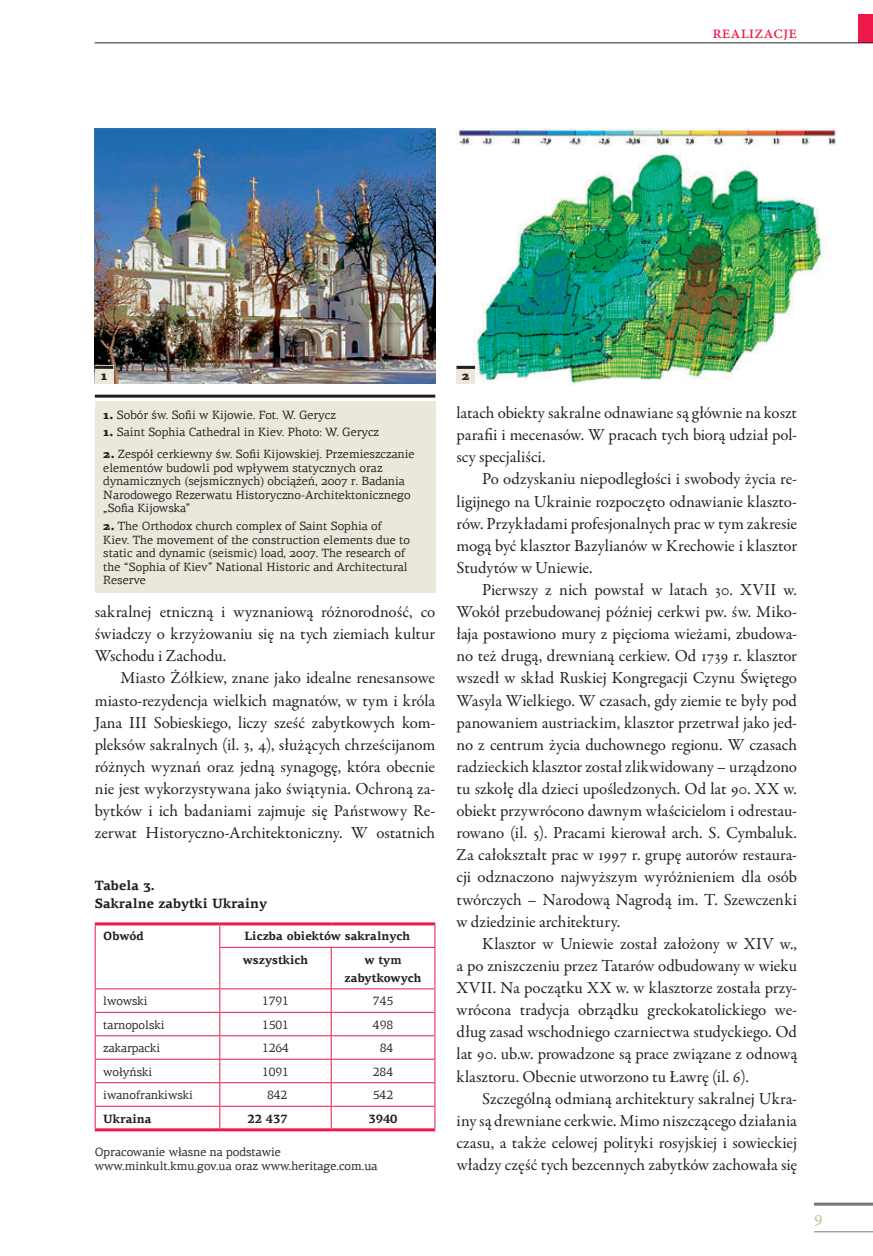
<style>
.page{position:relative;width:873px;height:1256px;background:#fff}
.page>*{position:absolute;margin:0;border:0;box-sizing:border-box;transform-origin:0 0}
.t1{font:18px "Minion Pro";color:#ed1748}
.t2{font:18px "Minion Pro";color:#c8bd9e}
.t3{font:16.8px/22px "Garamond Premr Pro";color:#231f20;text-align:justify}
.t4{font:700 13.5px/18px "PF Agora Serif Pro";color:#231f20}
.t5{font:900 12.75px "PF Agora Serif Pro";color:#231f20}
.t6{font:12px/13.5px "PF Agora Serif Pro";color:#231f20}
.t7{font:700 12px/23.4px "PF Agora Serif Pro";color:#231f20}
.s1{font-weight:900}
</style>
<div class="page">
<div style="left:857px;top:14px;width:15px;height:29px;background:#ed1748"></div>
<hr style="left:813px;top:1202px;width:59px;height:3px;background:#757679">
<hr style="left:813px;top:1231px;width:59px;height:1px;background:#757679">
<hr style="left:95px;top:43px;width:777px;height:1px;background:#231f20">
<div style="left:95px;top:401px;width:340px;height:191px;background:#ebe7db"></div>
<hr style="left:95px;top:394px;width:340px;height:3px;background:#231f20">
<img style="left:95px;top:129px;width:340px;height:255px">
<div style="left:95px;top:366px;width:18px;height:18px;background:#ebe7db"></div>
<hr style="left:95px;top:366px;width:18px;height:3px;background:#231f20">
<svg style="left:95px;top:925px;width:1px;height:22px"></svg>
<hr style="left:95px;top:947px;width:1px;height:41px;background:#ed1748">
<hr style="left:95px;top:922px;width:125px;height:3px;background:#ed1748">
<svg style="left:219px;top:925px;width:1px;height:22px"></svg>
<hr style="left:220px;top:922px;width:111px;height:3px;background:#ed1748">
<hr style="left:331px;top:922px;width:104px;height:3px;background:#ed1748">
<svg style="left:434px;top:925px;width:1px;height:22px"></svg>
<hr style="left:219px;top:947px;width:1px;height:41px;background:#ed1748">
<hr style="left:219px;top:947px;width:112px;height:1px;background:#ed1748">
<hr style="left:331px;top:947px;width:104px;height:1px;background:#ed1748">
<hr style="left:331px;top:947px;width:1px;height:41px;background:#ed1748">
<hr style="left:434px;top:947px;width:1px;height:41px;background:#ed1748">
<hr style="left:95px;top:988px;width:125px;height:1px;background:#ed1748">
<hr style="left:95px;top:1012px;width:125px;height:1px;background:#ed1748">
<hr style="left:95px;top:1035px;width:125px;height:1px;background:#ed1748">
<hr style="left:95px;top:1058px;width:125px;height:1px;background:#ed1748">
<hr style="left:220px;top:988px;width:111px;height:1px;background:#ed1748">
<hr style="left:331px;top:988px;width:104px;height:1px;background:#ed1748">
<hr style="left:220px;top:1012px;width:111px;height:1px;background:#ed1748">
<hr style="left:331px;top:1012px;width:104px;height:1px;background:#ed1748">
<hr style="left:220px;top:1035px;width:111px;height:1px;background:#ed1748">
<hr style="left:331px;top:1035px;width:104px;height:1px;background:#ed1748">
<hr style="left:220px;top:1058px;width:111px;height:1px;background:#ed1748">
<hr style="left:331px;top:1058px;width:104px;height:1px;background:#ed1748">
<hr style="left:95px;top:1082px;width:125px;height:1px;background:#ed1748">
<hr style="left:220px;top:1082px;width:111px;height:1px;background:#ed1748">
<hr style="left:331px;top:1082px;width:104px;height:1px;background:#ed1748">
<svg style="left:95px;top:989px;width:1px;height:139px"></svg>
<hr style="left:95px;top:1105px;width:125px;height:1px;background:#ed1748">
<hr style="left:95px;top:1128px;width:125px;height:3px;background:#ed1748">
<svg style="left:219px;top:989px;width:1px;height:139px"></svg>
<hr style="left:220px;top:1105px;width:111px;height:1px;background:#ed1748">
<hr style="left:331px;top:1105px;width:104px;height:1px;background:#ed1748">
<svg style="left:331px;top:989px;width:1px;height:139px"></svg>
<svg style="left:434px;top:989px;width:1px;height:139px"></svg>
<hr style="left:220px;top:1128px;width:111px;height:3px;background:#ed1748">
<hr style="left:331px;top:1128px;width:104px;height:3px;background:#ed1748">
<img style="left:456px;top:129px;width:381px;height:256px">
<div style="left:456px;top:366px;width:19px;height:18px;background:#ebe7db"></div>
<hr style="left:456px;top:366px;width:19px;height:3px;background:#231f20">
<p class="t1" style="left:712px;top:20px;width:86px">realizacje</p>
<p class="t5" style="left:101px;top:367px;width:8px">1</p>
<p class="t6" style="left:103px;top:408px;width:234px"><span class="s1">1.</span> Sobór św. Sofii w Kijowie. Fot. W. Gerycz</p>
<p class="t6" style="left:103px;top:425px;width:277px"><span class="s1">1.</span> Saint Sophia Cathedral in Kiev. Photo: W. Gerycz</p>
<p class="t6" style="left:103px;top:447px;width:313px"><span class="s1">2.</span> Zespół cerkiewny św. Sofii Kijowskiej. Przemieszczanie elementów budowli pod wpływem statycznych oraz dynamicznych (sejsmicznych) obciążeń, 2007 r. Badania Narodowego Rezerwatu Historyczno-Architektonicznego „Sofia Kijowska”</p>
<p class="t6" style="left:103px;top:519px;width:308px"><span class="s1">2.</span> The Orthodox church complex of Saint Sophia of Kiev. The movement of the construction elements due to static and dynamic (seismic) load, 2007. The research of the “Sophia of Kiev” National Historic and Architectural Reserve</p>
<p class="t3" style="left:95px;top:601px;width:342px">sakralnej etniczną i wyznaniową różnorodność, co świadczy o krzyżowaniu się na tych ziemiach kultur Wschodu i Zachodu.</p>
<p class="t3" style="left:95px;top:667px;width:342px;text-indent:26px">Miasto Żółkiew, znane jako idealne renesansowe miasto-rezydencja wielkich magnatów, w tym i króla Jana III Sobieskiego, liczy sześć zabytkowych kom&shy;pleksów sakralnych (il. 3, 4), służących chrześcijanom różnych wyznań oraz jedną synagogę, która obecnie nie jest wykorzystywana jako świątynia. Ochroną za&shy;bytków i ich badaniami zajmuje się Państwowy Re&shy;zerwat Historyczno-Architektoniczny. W ostatnich</p>
<p class="t4" style="left:95px;top:876px;width:174px">Tabela 3.<br>Sakralne zabytki Ukrainy</p>
<p class="t7" style="left:103px;top:924px;width:42px">Obwód</p>
<p class="t7" style="left:243px;top:924px;width:169px">Liczba obiektów sakralnych wszystkich</p>
<p class="t7" style="left:344px;top:950px;width:78px;line-height:18px;text-align:center">w tym zabytkowych</p>
<p class="t6" style="left:103px;top:994px;width:46px">lwowski</p>
<p class="t6" style="left:262px;top:994px;width:28px">1791</p>
<p class="t6" style="left:373px;top:994px;width:22px">745</p>
<p class="t6" style="left:103px;top:1017px;width:63px">tarnopolski</p>
<p class="t6" style="left:262px;top:1017px;width:28px">1501</p>
<p class="t6" style="left:373px;top:1017px;width:22px">498</p>
<p class="t6" style="left:103px;top:1041px;width:59px">zakarpacki</p>
<p class="t6" style="left:262px;top:1041px;width:28px">1264</p>
<p class="t6" style="left:379px;top:1041px;width:15px">84</p>
<p class="t6" style="left:103px;top:1064px;width:51px">wołyński</p>
<p class="t6" style="left:262px;top:1064px;width:28px">1091</p>
<p class="t6" style="left:373px;top:1064px;width:22px">284</p>
<p class="t6" style="left:103px;top:1088px;width:91px">iwanofrankiwski</p>
<p class="t6" style="left:267px;top:1088px;width:22px">842</p>
<p class="t6" style="left:373px;top:1088px;width:22px">542</p>
<p class="t7" style="left:103px;top:1107px;width:50px">Ukraina</p>
<p class="t7" style="left:247px;top:1107px;width:42px">22 437</p>
<p class="t7" style="left:368px;top:1107px;width:31px">3940</p>
<p class="t6" style="left:95px;top:1144px;width:284px;line-height:14.4px">Opracowanie własne na podstawie www.minkult.kmu.gov.ua oraz www.heritage.com.ua</p>
<p class="t5" style="left:461px;top:367px;width:9px">2</p>
<p class="t3" style="left:456px;top:402px;width:342px">latach obiekty sakralne odnawiane są głównie na koszt parafii i mecenasów. W pracach tych biorą udział pol&shy;scy specjaliści.</p>
<p class="t3" style="left:456px;top:468px;width:342px;text-indent:26px">Po odzyskaniu niepodległości i swobody życia re&shy;ligijnego na Ukrainie rozpoczęto odnawianie klaszto&shy;rów. Przykładami profesjonalnych prac w tym zakresie mogą być klasztor Bazylianów w Krechowie i klasztor Studytów w Uniewie.</p>
<p class="t3" style="left:456px;top:579px;width:342px;text-indent:26px">Pierwszy z nich powstał w latach 30. XVII w.<br>Wokół przebudowanej później cerkwi pw. św. Miko&shy;łaja postawiono mury z pięcioma wieżami, zbudowa&shy;no też drugą, drewnianą cerkiew. Od 1739 r. klasztor wszedł w skład Ruskiej Kongregacji Czynu Świętego Wasyla Wielkiego. W czasach, gdy ziemie te były pod panowaniem austriackim, klasztor przetrwał jako jed&shy;no z centrum życia duchownego regionu. W czasach radzieckich klasztor został zlikwidowany – urządzono tu szkołę dla dzieci upośledzonych. Od lat 90. XX w. obiekt przywrócono dawnym właścicielom i odrestau&shy;rowano (il. 5). Pracami kierował arch. S. Cymbaluk.<br>Za całokształt prac w 1997 r. grupę autorów restaura&shy;cji odznaczono najwyższym wyróżnieniem dla osób twórczych – Narodową Nagrodą im. T. Szewczenki w dziedzinie architektury.</p>
<p class="t3" style="left:456px;top:933px;width:342px;text-indent:26px">Klasztor w Uniewie został założony w XIV w., a po zniszczeniu przez Tatarów odbudowany w wieku XVII. Na początku XX w. w klasztorze została przy&shy;wrócona tradycja obrządku greckokatolickiego we&shy;dług zasad wschodniego czarniectwa studyckiego. Od lat 90. ub.w. prowadzone są prace związane z odnową klasztoru. Obecnie utworzono tu Ławrę (il. 6).</p>
<p class="t3" style="left:456px;top:1087px;width:342px;text-indent:25px">Szczególną odmianą architektury sakralnej Ukra&shy;iny są drewniane cerkwie. Mimo niszczącego działania czasu, a także celowej polityki rosyjskiej i sowieckiej władzy część tych bezcennych zabytków zachowała się</p>
<p class="t2" style="left:813px;top:1204px;width:10px">9</p>
</div>
